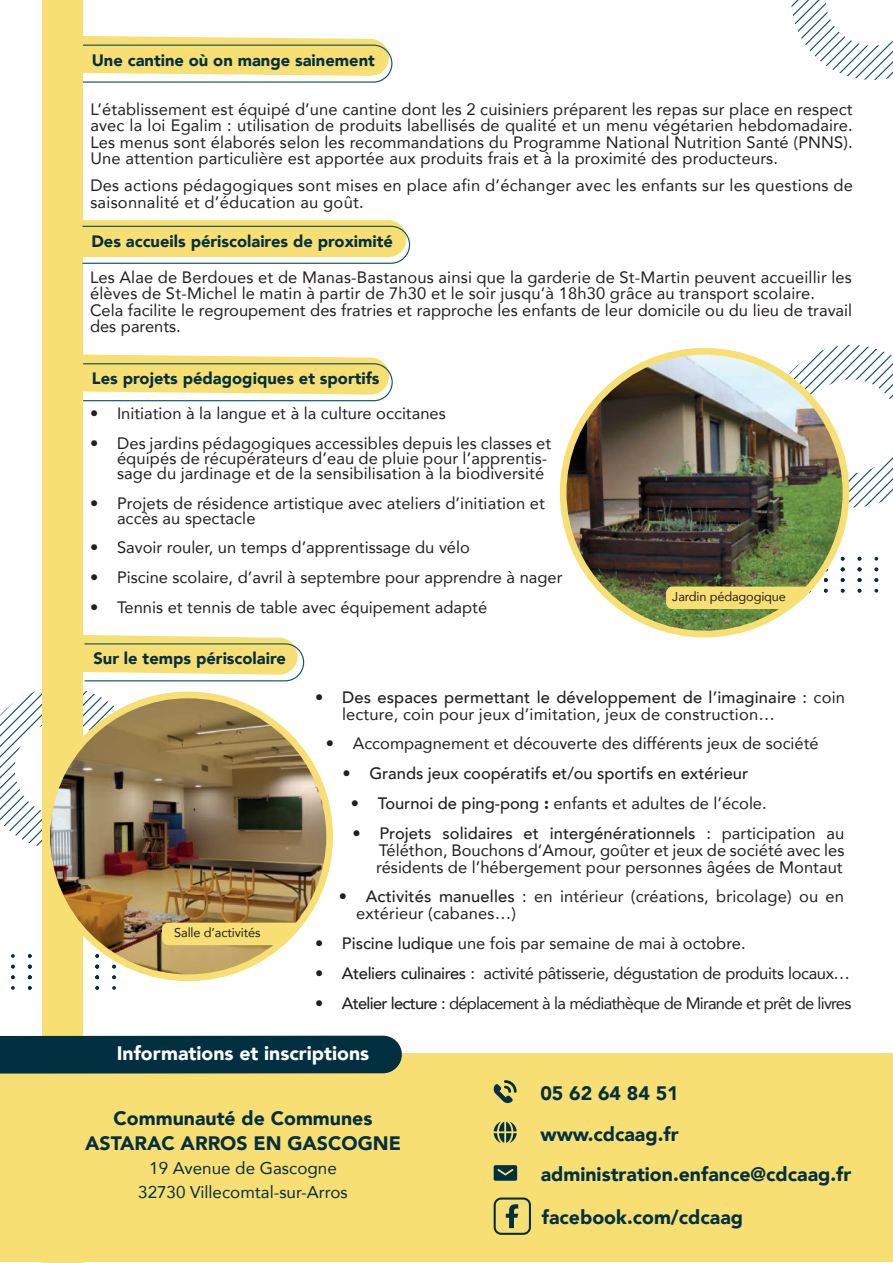
<style>
.page{position:relative;width:893px;height:1263px;background:#fff}
.page>*{position:absolute;margin:0;border:0;box-sizing:border-box;transform-origin:0 0}
.t1{font:900 19.5px/40.7px "Avenir";color:#033040}
.t2{font:900 19.5px "Avenir";color:#fff}
.t3{font:16.95px/24.3px "Avenir";color:#033040;text-align:center}
.t4{font:16.5px/16.5px "Avenir";letter-spacing:.005em;color:#231f20}
.t5{font:900 16.5px "Avenir";color:#023041}
.t6{font:16.5px "Avenir";letter-spacing:-.025em;color:#231f20}
.t7{font:16.5px "Avenir";letter-spacing:-.045em;color:#231f20}
.t8{font:500 16.5px "Avenir";color:#231f20}
.t9{font:12.75px "Avenir";letter-spacing:-.01em;color:#231f20}
.s1{font-weight:500}
.s2{font-weight:900}
</style>
<div class="page">
<svg style="left:11px;top:954px;width:4px;height:4px"></svg>
<svg style="left:28px;top:954px;width:4px;height:4px"></svg>
<svg style="left:112px;top:986px;width:4px;height:4px"></svg>
<svg style="left:11px;top:986px;width:4px;height:4px"></svg>
<svg style="left:28px;top:986px;width:4px;height:4px"></svg>
<svg style="left:95px;top:986px;width:4px;height:4px"></svg>
<svg style="left:11px;top:975px;width:4px;height:4px"></svg>
<svg style="left:28px;top:975px;width:4px;height:4px"></svg>
<svg style="left:11px;top:965px;width:4px;height:3px"></svg>
<svg style="left:28px;top:965px;width:4px;height:3px"></svg>
<svg style="left:874px;top:557px;width:4px;height:4px"></svg>
<svg style="left:858px;top:557px;width:3px;height:4px"></svg>
<svg style="left:874px;top:589px;width:4px;height:4px"></svg>
<svg style="left:874px;top:578px;width:4px;height:4px"></svg>
<svg style="left:874px;top:567px;width:4px;height:4px"></svg>
<svg style="left:858px;top:589px;width:3px;height:4px"></svg>
<svg style="left:858px;top:578px;width:3px;height:4px"></svg>
<svg style="left:858px;top:567px;width:3px;height:4px"></svg>
<svg style="left:791px;top:0;width:102px;height:80px"></svg>
<svg style="left:835px;top:345px;width:58px;height:163px"></svg>
<svg style="left:0;top:687px;width:88px;height:159px"></svg>
<div style="left:0;top:1053px;width:893px;height:209px;background:#f8df74"></div>
<div style="left:42px;top:0;width:40px;height:1263px;background:#f8df74"></div>
<svg style="left:82px;top:220px;width:328px;height:44px"></svg>
<svg style="left:82px;top:355px;width:311px;height:46px"></svg>
<svg style="left:50px;top:692px;width:283px;height:289px"></svg>
<img style="left:50px;top:698px;width:276px;height:276px;border-radius:138px">
<svg style="left:560px;top:348px;width:289px;height:289px"></svg>
<img style="left:566px;top:355px;width:277px;height:276px;border-radius:138px">
<svg style="left:82px;top:635px;width:222px;height:46px"></svg>
<svg style="left:494px;top:1197px;width:37px;height:38px"></svg>
<svg style="left:493px;top:1080px;width:24px;height:23px"></svg>
<svg style="left:494px;top:1121px;width:23px;height:22px"></svg>
<svg style="left:494px;top:1165px;width:23px;height:16px"></svg>
<div style="left:0;top:1035px;width:402px;height:39px;background:#033040"></div>
<svg style="left:82px;top:36px;width:310px;height:47px"></svg>
<svg style="left:666px;top:578px;width:145px;height:31px"></svg>
<div style="left:162px;top:923px;width:136px;height:22px;background:#f8df74"></div>
<p class="t5" style="left:92px;top:46px;width:285px">Une cantine où on mange sainement</p>
<p class="t4" style="left:90px;top:100px;width:764px;text-align:justify">L’établissement est équipé d’une cantine dont les 2 cuisiniers préparent les repas sur place en respect avec la loi Egalim : utilisation de produits labellisés de qualité et un menu végétarien hebdomadaire.<br>Les menus sont élaborés selon les recommandations du Programme National Nutrition Santé (PNNS).<br>Une attention particulière est apportée aux produits frais et à la proximité des producteurs.</p>
<p class="t4" style="left:90px;top:177px;width:764px">Des actions pédagogiques sont mises en place afin d’échanger avec les enfants sur les questions de saisonnalité et d’éducation au goût.</p>
<p class="t5" style="left:91px;top:227px;width:303px">Des accueils périscolaires de proximité</p>
<p class="t4" style="left:90px;top:268px;width:764px">Les Alae de Berdoues et de Manas-Bastanous ainsi que la garderie de St-Martin peuvent accueillir les élèves de St-Michel le matin à partir de 7h30 et le soir jusqu’à 18h30 grâce au transport scolaire.<br>Cela facilite le regroupement des fratries et rapproche les enfants de leur domicile ou du lieu de travail des parents.</p>
<p class="t5" style="left:92px;top:364px;width:289px">Les projets pédagogiques et sportifs</p>
<p class="t4" style="left:90px;top:405px;width:357px">• Initiation à la langue et à la culture occitanes</p>
<p class="t4" style="left:117px;top:435px;width:436px;line-height:15px;text-indent:-27px">• Des jardins pédagogiques accessibles depuis les classes et équipés de récupérateurs d’eau de pluie pour l’apprentis&shy;sage du jardinage et de la sensibilisation à la biodiversité</p>
<p class="t4" style="left:117px;top:495px;width:429px;line-height:15px;text-indent:-27px">• Projets de résidence artistique avec ateliers d’initiation et accès au spectacle</p>
<p class="t4" style="left:90px;top:539px;width:381px">• Savoir rouler, un temps d’apprentissage du vélo</p>
<p class="t4" style="left:90px;top:569px;width:474px">• Piscine scolaire, d’avril à septembre pour apprendre à nager</p>
<p class="t4" style="left:90px;top:598px;width:399px">• Tennis et tennis de table avec équipement adapté</p>
<p class="t5" style="left:93px;top:644px;width:194px">Sur le temps périscolaire</p>
<p class="t9" style="left:672px;top:586px;width:115px">Jardin pédagogique</p>
<p class="t9" style="left:174px;top:922px;width:88px">Salle d’activités</p>
<p class="t4" style="left:342px;top:688px;width:504px;line-height:17px;text-indent:-27px"><span class="s1">• Des espaces permettant le développement de l’imaginaire :</span> coin lecture, coin pour jeux d’imitation, jeux de construction…</p>
<p class="t4" style="left:326px;top:735px;width:494px">• Accompagnement et découverte des différents jeux de société</p>
<p class="t8" style="left:342px;top:759px;width:407px">• Grands jeux coopératifs et/ou sportifs en extérieur</p>
<p class="t4" style="left:351px;top:794px;width:417px"><span class="s1">• Tournoi de ping-pong</span> <span class="s2">:</span> enfants et adultes de l’école.</p>
<p class="t4" style="left:376px;top:824px;width:470px;line-height:17px;text-align:justify;text-indent:-24px"><span class="s1">• Projets solidaires et intergénérationnels</span> : participation au Téléthon, Bouchons d’Amour, goûter et jeux de société avec les résidents de l’hébergement pour personnes âgées de Montaut</p>
<p class="t4" style="left:356px;top:888px;width:489px;line-height:17px;text-indent:-17px"><span class="s1">• Activités manuelles</span> : en intérieur (créations, bricolage) ou en extérieur (cabanes…)</p>
<p class="t4" style="left:315px;top:935px;width:432px"><span class="s1">• Piscine ludique</span> une fois par semaine de mai à octobre.</p>
<p class="t6" style="left:315px;top:960px;width:537px"><span class="s1">• Ateliers culinaires</span> : activité pâtisserie, dégustation de produits locaux…</p>
<p class="t7" style="left:315px;top:990px;width:538px"><span class="s1">• Atelier lecture</span> : déplacement à la médiathèque de Mirande et prêt de livres</p>
<p class="t2" style="left:117px;top:1037px;width:254px">Informations et inscriptions</p>
<p class="t1" style="left:85px;top:1106px;width:317px;line-height:24.3px;text-align:center">Communauté de Communes<br>ASTARAC ARROS EN GASCOGNE</p>
<p class="t3" style="left:138px;top:1155px;width:211px">19 Avenue de Gascogne<br>32730 Villecomtal-sur-Arros</p>
<p class="t1" style="left:540px;top:1072px;width:312px">05 62 64 84 51<br>www.cdcaag.fr administration.enfance@cdcaag.fr</p>
<p class="t1" style="left:542px;top:1197px;width:203px">facebook.com/cdcaag</p>
</div>
